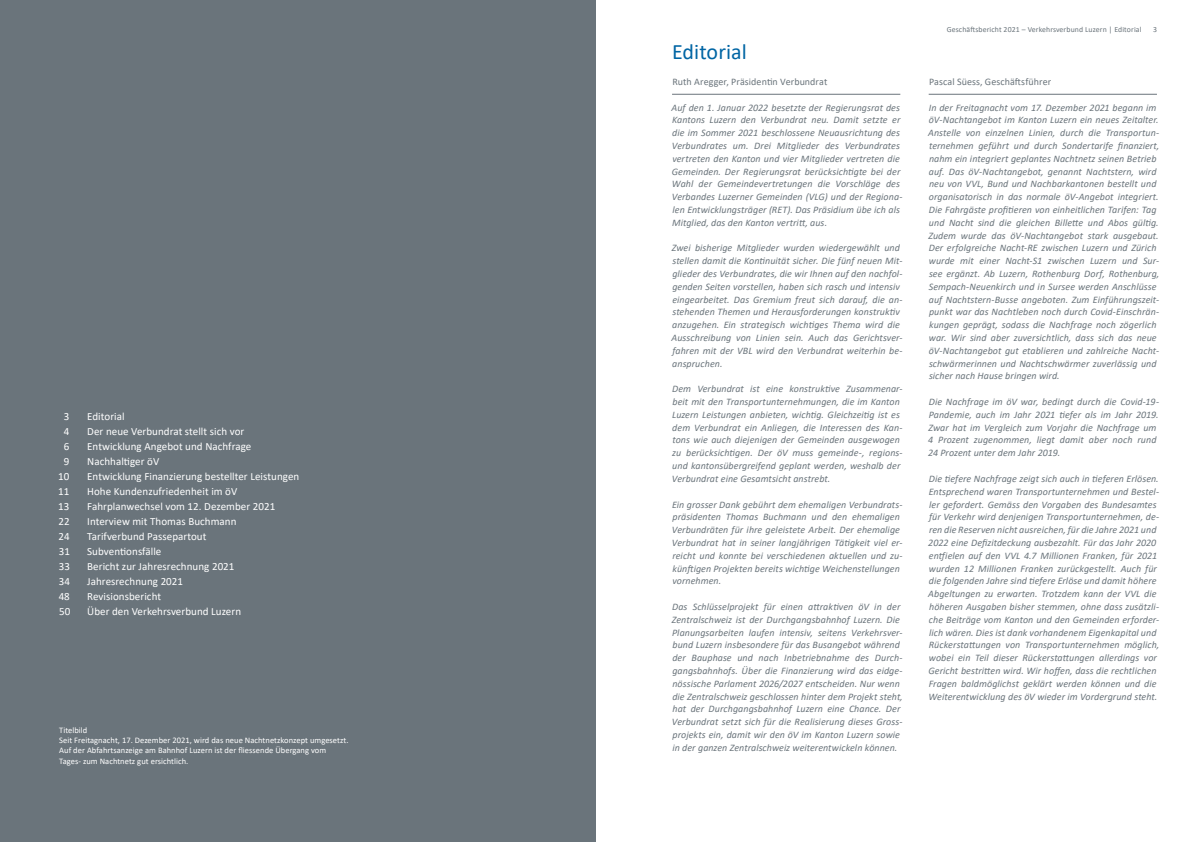
<style>
.page{position:relative;width:1191px;height:842px;background:#fff}
.page>*{position:absolute;margin:0;border:0;box-sizing:border-box;transform-origin:0 0}
.t1{font:22px "Calibri";letter-spacing:.005em;color:#0065a4}
.t2{font:11px "Calibri";letter-spacing:.005em;color:#fff}
.t3{font:italic 10px/12.8px "Calibri";letter-spacing:.005em;color:#6a747b}
.t4{font:10px "Calibri";letter-spacing:.005em;color:#6a747b}
.t5{font:8.5px/10.2px "Calibri";letter-spacing:.005em;color:#fff}
.t6{font:7.8px "Calibri";letter-spacing:.015em;color:#6a747b}
</style>
<div class="page">
<div style="left:0;top:0;width:595px;height:842px;background:#6a747b"></div>
<hr style="left:672px;top:94px;width:228px;height:1px;background:#6a747b">
<hr style="left:928px;top:94px;width:229px;height:1px;background:#6a747b">
<p class="t2" style="left:64px;top:408px;width:7px">3</p>
<p class="t2" style="left:87px;top:408px;width:39px">Editorial</p>
<p class="t2" style="left:64px;top:423px;width:7px">4</p>
<p class="t2" style="left:87px;top:423px;width:159px">Der neue Verbundrat stellt sich vor</p>
<p class="t2" style="left:64px;top:438px;width:7px">6</p>
<p class="t2" style="left:87px;top:438px;width:166px">Entwicklung Angebot und Nachfrage</p>
<p class="t2" style="left:64px;top:453px;width:7px">9</p>
<p class="t2" style="left:87px;top:453px;width:74px">Nachhaltiger öV</p>
<p class="t2" style="left:58px;top:468px;width:13px">10</p>
<p class="t2" style="left:87px;top:468px;width:214px">Entwicklung Finanzierung bestellter Leistungen</p>
<p class="t2" style="left:58px;top:483px;width:13px">11</p>
<p class="t2" style="left:87px;top:483px;width:152px">Hohe Kundenzufriedenheit im öV</p>
<p class="t2" style="left:58px;top:498px;width:13px">13</p>
<p class="t2" style="left:87px;top:498px;width:190px">Fahrplanwechsel vom 12. Dezember 2021</p>
<p class="t2" style="left:59px;top:513px;width:13px">22</p>
<p class="t2" style="left:87px;top:513px;width:151px">Interview mit Thomas Buchmann</p>
<p class="t2" style="left:59px;top:528px;width:13px">24</p>
<p class="t2" style="left:87px;top:528px;width:121px">Tarifverbund Passepartout</p>
<p class="t2" style="left:59px;top:543px;width:13px">31</p>
<p class="t2" style="left:87px;top:543px;width:76px">Subventionsfälle</p>
<p class="t2" style="left:59px;top:558px;width:13px">33</p>
<p class="t2" style="left:87px;top:558px;width:149px">Bericht zur Jahresrechnung 2021</p>
<p class="t2" style="left:59px;top:573px;width:13px">34</p>
<p class="t2" style="left:87px;top:573px;width:97px">Jahresrechnung 2021</p>
<p class="t2" style="left:59px;top:588px;width:13px">48</p>
<p class="t2" style="left:87px;top:588px;width:75px">Revisionsbericht</p>
<p class="t2" style="left:59px;top:603px;width:13px">50</p>
<p class="t2" style="left:87px;top:603px;width:155px">Über den Verkehrsverbund Luzern</p>
<p class="t5" style="left:59px;top:725px;width:291px">Titelbild<br>Seit Freitagnacht, 17. Dezember 2021, wird das neue Nachtnetzkonzept umgesetzt.<br>Auf der Abfahrtsanzeige am Bahnhof Luzern ist der fliessende Übergang vom Tages- zum Nachtnetz gut ersichtlich.</p>
<h1 class="t1" style="left:672px;top:36px;width:76px">Editorial</h1>
<p class="t4" style="left:672px;top:75px;width:156px">Ruth Aregger, Präsidentin Verbundrat</p>
<p class="t3" style="left:671px;top:100px;width:232px">Auf den 1. Januar 2022 besetzte der Regierungsrat des Kantons Luzern den Verbundrat neu. Damit setzte er die im Sommer 2021 beschlossene Neuausrichtung des Verbundrates um. Drei Mitglieder des Verbundrates vertreten den Kanton und vier Mitglieder vertreten die Gemeinden. Der Regierungsrat berücksichtigte bei der Wahl der Gemeindevertretungen die Vorschläge des Verbandes Luzerner Gemeinden (VLG) und der Regiona&shy;len Entwicklungsträger (RET). Das Präsidium übe ich als Mitglied, das den Kanton vertritt, aus.</p>
<p class="t3" style="left:671px;top:241px;width:232px">Zwei bisherige Mitglieder wurden wiedergewählt und stellen damit die Kontinuität sicher. Die fünf neuen Mit&shy;glieder des Verbundrates, die wir Ihnen auf den nachfol&shy;genden Seiten vorstellen, haben sich rasch und intensiv eingearbeitet. Das Gremium freut sich darauf, die an&shy;stehenden Themen und Herausforderungen konstruktiv anzugehen. Ein strategisch wichtiges Thema wird die Ausschreibung von Linien sein. Auch das Gerichtsver&shy;fahren mit der VBL wird den Verbundrat weiterhin be&shy;anspruchen.</p>
<p class="t3" style="left:672px;top:382px;width:232px">Dem Verbundrat ist eine konstruktive Zusammenar&shy;beit mit den Transportunternehmungen, die im Kanton Luzern Leistungen anbieten, wichtig. Gleichzeitig ist es dem Verbundrat ein Anliegen, die Interessen des Kan&shy;tons wie auch diejenigen der Gemeinden ausgewogen zu berücksichtigen. Der öV muss gemeinde-, regions&shy;und kantonsübergreifend geplant werden, weshalb der Verbundrat eine Gesamtsicht anstrebt.</p>
<p class="t3" style="left:672px;top:497px;width:232px">Ein grosser Dank gebührt dem ehemaligen Verbundrats&shy;präsidenten Thomas Buchmann und den ehemaligen Verbundräten für ihre geleistete Arbeit. Der ehemalige Verbundrat hat in seiner langjährigen Tätigkeit viel er&shy;reicht und konnte bei verschiedenen aktuellen und zu&shy;künftigen Projekten bereits wichtige Weichenstellungen vornehmen.</p>
<p class="t3" style="left:672px;top:600px;width:232px">Das Schlüsselprojekt für einen attraktiven öV in der Zentralschweiz ist der Durchgangsbahnhof Luzern. Die Planungsarbeiten laufen intensiv, seitens Verkehrsver&shy;bund Luzern insbesondere für das Busangebot während der Bauphase und nach Inbetriebnahme des Durch&shy;gangsbahnhofs. Über die Finanzierung wird das eidge&shy;nössische Parlament 2026/2027 entscheiden. Nur wenn die Zentralschweiz geschlossen hinter dem Projekt steht, hat der Durchgangsbahnhof Luzern eine Chance. Der Verbundrat setzt sich für die Realisierung dieses Gross&shy;projekts ein, damit wir den öV im Kanton Luzern sowie in der ganzen Zentralschweiz weiterentwickeln können.</p>
<p class="t6" style="left:946px;top:24px;width:196px">Geschäftsbericht 2021 – Verkehrsverbund Luzern | Editorial</p>
<p class="t6" style="left:1153px;top:24px;width:5px">3</p>
<p class="t4" style="left:929px;top:75px;width:124px">Pascal Süess, Geschäftsführer</p>
<p class="t3" style="left:928px;top:100px;width:233px">In der Freitagnacht vom 17. Dezember 2021 begann im öV-Nachtangebot im Kanton Luzern ein neues Zeitalter.<br>Anstelle von einzelnen Linien, durch die Transportun&shy;ternehmen geführt und durch Sondertarife finanziert, nahm ein integriert geplantes Nachtnetz seinen Betrieb auf. Das öV-Nachtangebot, genannt Nachtstern, wird neu von VVL, Bund und Nachbarkantonen bestellt und organisatorisch in das normale öV-Angebot integriert.<br>Die Fahrgäste profitieren von einheitlichen Tarifen: Tag und Nacht sind die gleichen Billette und Abos gültig.<br>Zudem wurde das öV-Nachtangebot stark ausgebaut.<br>Der erfolgreiche Nacht-RE zwischen Luzern und Zürich wurde mit einer Nacht-S1 zwischen Luzern und Sur&shy;see ergänzt. Ab Luzern, Rothenburg Dorf, Rothenburg, Sempach-Neuenkirch und in Sursee werden Anschlüsse auf Nachtstern-Busse angeboten. Zum Einführungszeit&shy;punkt war das Nachtleben noch durch Covid-Einschrän&shy;kungen geprägt, sodass die Nachfrage noch zögerlich war. Wir sind aber zuversichtlich, dass sich das neue öV-Nachtangebot gut etablieren und zahlreiche Nacht&shy;schwärmerinnen und Nachtschwärmer zuverlässig und sicher nach Hause bringen wird.</p>
<p class="t3" style="left:928px;top:395px;width:232px">Die Nachfrage im öV war, bedingt durch die Covid-19- Pandemie, auch im Jahr 2021 tiefer als im Jahr 2019.<br>Zwar hat im Vergleich zum Vorjahr die Nachfrage um 4 Prozent zugenommen, liegt damit aber noch rund 24 Prozent unter dem Jahr 2019.</p>
<p class="t3" style="left:928px;top:472px;width:233px">Die tiefere Nachfrage zeigt sich auch in tieferen Erlösen.<br>Entsprechend waren Transportunternehmen und Bestel&shy;ler gefordert. Gemäss den Vorgaben des Bundesamtes für Verkehr wird denjenigen Transportunternehmen, de&shy;ren die Reserven nicht ausreichen, für die Jahre 2021 und 2022 eine Defizitdeckung ausbezahlt. Für das Jahr 2020 entfielen auf den VVL 4.7 Millionen Franken, für 2021 wurden 12 Millionen Franken zurückgestellt. Auch für die folgenden Jahre sind tiefere Erlöse und damit höhere Abgeltungen zu erwarten. Trotzdem kann der VVL die höheren Ausgaben bisher stemmen, ohne dass zusätzli&shy;che Beiträge vom Kanton und den Gemeinden erforder&shy;lich wären. Dies ist dank vorhandenem Eigenkapital und Rückerstattungen von Transportunternehmen möglich, wobei ein Teil dieser Rückerstattungen allerdings vor Gericht bestritten wird. Wir hoffen, dass die rechtlichen Fragen baldmöglichst geklärt werden können und die Weiterentwicklung des öV wieder im Vordergrund steht.</p>
</div>
